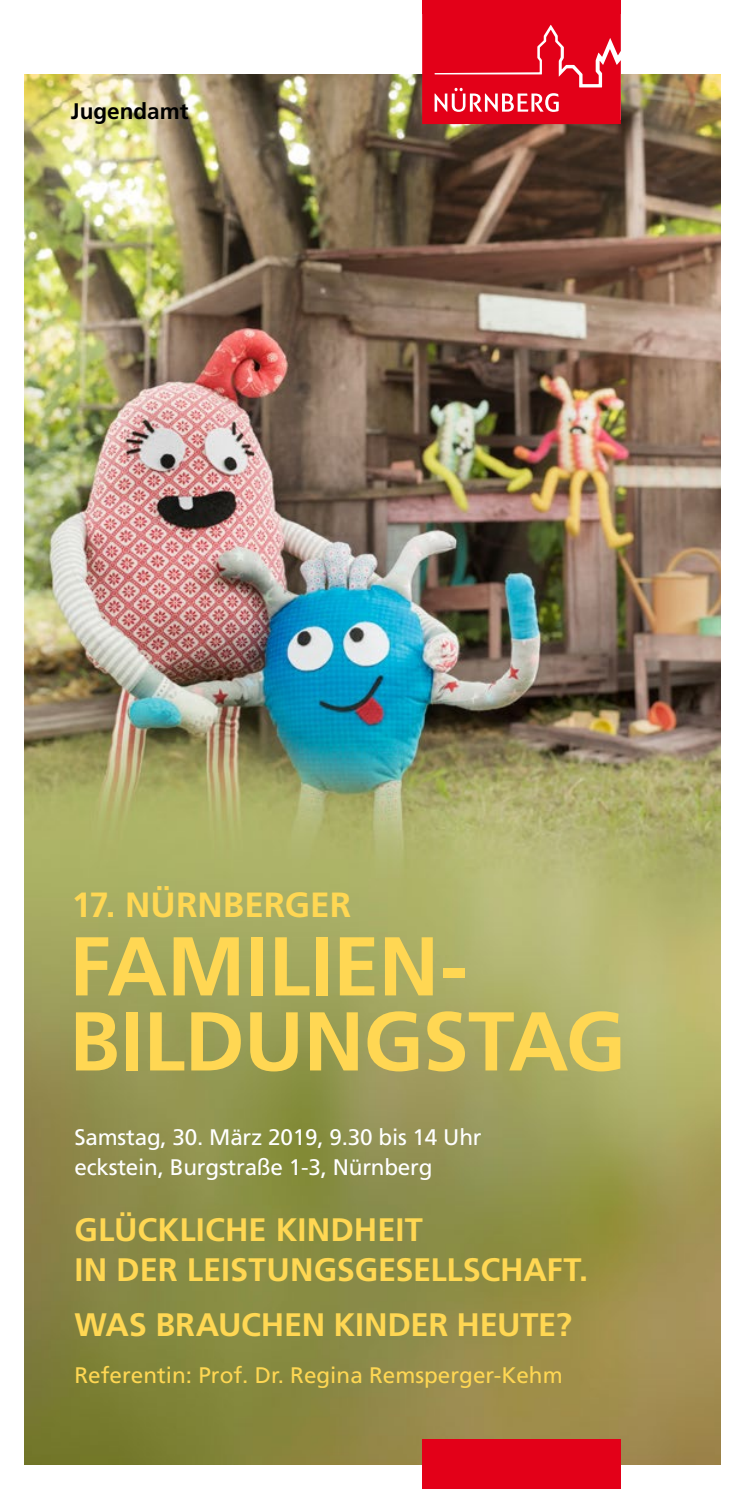
<style>
.page{position:relative;width:745px;height:1489px;background:#fff}
.page>*{position:absolute;margin:0;border:0;box-sizing:border-box;transform-origin:0 0}
.t1{font:700 83.25px/75px "Frutiger";letter-spacing:-.005em;color:#ffd753}
.t2{font:700 35px "Frutiger";color:#ffd753}
.t3{font:700 32.5px/40px "Frutiger";letter-spacing:-.005em;color:#ffd753}
.t4{font:22.5px/30px "Frutiger";letter-spacing:-.01em;color:#fff}
.t5{font:22.5px "Frutiger";color:#ffd753}
.t6{font:700 22.5px "Frutiger";color:#000}
</style>
<div class="page">
<img style="left:25px;top:74px;width:694px;height:1389px">
<img style="left:621px;top:74px;width:98px;height:124px">
<img style="left:25px;top:74px;width:98px;height:124px">
<div style="left:422px;top:1439px;width:198px;height:49px;background:#e30018"></div>
<svg style="left:422px;top:14px;width:198px;height:110px"></svg>
<div style="left:422px;top:0;width:198px;height:14px;background:#e30018"></div>
<p class="t6" style="left:71px;top:98px;width:119px">Jugendamt</p>
<p class="t2" style="left:72px;top:884px;width:281px">17. NÜRNBERGER</p>
<h1 class="t1" style="left:69px;top:928px;width:557px">FAMILIEN-<br>BILDUNGSTAG</h1>
<p class="t4" style="left:74px;top:1121px;width:408px">Samstag, 30. März 2019, 9.30 bis 14 Uhr eckstein, Burgstraße 1-3, Nürnberg</p>
<p class="t3" style="left:74px;top:1209px;width:514px">GLÜCKLICHE KINDHEIT<br>IN DER LEISTUNGSGESELLSCHAFT.</p>
<p class="t3" style="left:74px;top:1303px;width:498px">WAS BRAUCHEN KINDER HEUTE?</p>
<p class="t5" style="left:74px;top:1361px;width:489px">Referentin: Prof. Dr. Regina Remsperger-Kehm</p>
</div>
